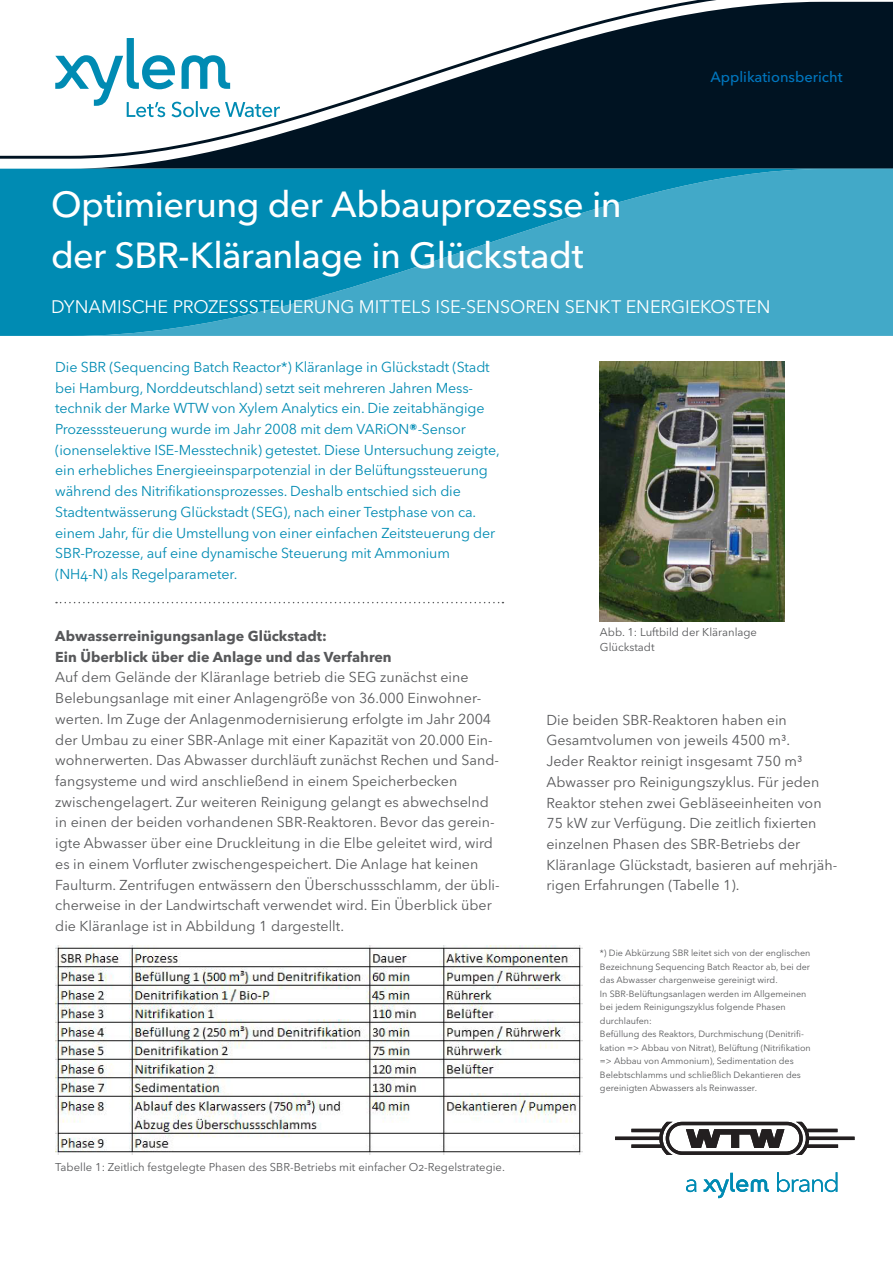
<style>
.page{position:relative;width:893px;height:1263px;background:#fff}
.page>*{position:absolute;margin:0;border:0;box-sizing:border-box;transform-origin:0 0}
.CS_Headline{font:500 36px/51px "Avenir Next LT Pro";letter-spacing:-.02em;color:#fff}
.CS_Subhead{font:18px "Avenir Next LT Pro";letter-spacing:-.005em;color:#fff}
.Body_text{font:500 14.7px "Avenir Next LT Pro";color:#0076be}
.Body_text-2{font:14.25px/20.7px "Avenir Next LT Pro";color:#57585a}
.Body_text-3{font:14.25px/20.7px "Avenir Next LT Pro";letter-spacing:-.01em;color:#008bb3}
.Body_text-4{font:700 14.25px "Avenir Next LT Pro";color:#57585a}
.small_body_text{font:11.25px/15px "Avenir Next LT Pro";color:#57585a}
.Body_text-5{font:9px/13.5px "Avenir Next LT Pro";color:#57585a}
.s1{font-weight:700}
</style>
<div class="page">
<svg style="left:70px;top:160px;width:823px;height:9px;background:#192e3d"></svg>
<svg style="left:0;top:169px;width:893px;height:167px;background:#2099bd"></svg>
<svg style="left:0;top:0;width:893px;height:160px"></svg>
<svg style="left:55px;top:38px;width:225px;height:79px"></svg>
<img style="left:600px;top:362px;width:184px;height:259px">
<svg style="left:615px;top:1122px;width:239px;height:33px"></svg>
<svg style="left:686px;top:1179px;width:10px;height:13px"></svg>
<svg style="left:777px;top:1172px;width:60px;height:20px"></svg>
<svg style="left:704px;top:1173px;width:65px;height:25px"></svg>
<img style="left:55px;top:945px;width:527px;height:210px">
<svg style="left:56px;top:602px;width:447px;height:1px"></svg>
<p class="Body_text" style="left:710px;top:68px;width:134px">Applikationsbericht</p>
<p class="CS_Headline" style="left:51px;top:179px;width:572px">Optimierung der Abbauprozesse in der SBR-Kläranlage in Glückstadt</p>
<p class="CS_Subhead" style="left:51px;top:296px;width:721px">DYNAMISCHE PROZESSSTEUERUNG MITTELS ISE-SENSOREN SENKT ENERGIEKOSTEN</p>
<p class="Body_text-3" style="left:55px;top:357px;width:436px">Die SBR (Sequencing Batch Reactor*) Kläranlage in Glückstadt (Stadt</p>
<p class="Body_text-3" style="left:55px;top:377px;width:431px">bei Hamburg, Norddeutschland) setzt seit mehreren Jahren Mess&shy;technik der Marke WTW von Xylem Analytics ein. Die zeitabhängige<br>Prozesssteuerung wurde im Jahr 2008 mit dem VARiON<span class="s1">®</span>-Sensor</p>
<p class="Body_text-3" style="left:55px;top:439px;width:446px">(ionenselektive ISE-Messtechnik) getestet. Diese Untersuchung zeigte,</p>
<p class="Body_text-3" style="left:55px;top:460px;width:442px">ein erhebliches Energieeinsparpotenzial in der Belüftungssteuerung während des Nitrifikationsprozesses. Deshalb entschied sich die Stadtentwässerung Glückstadt (SEG), nach einer Testphase von ca. einem Jahr, für die Umstellung von einer einfachen Zeitsteuerung der SBR-Prozesse, auf eine dynamische Steuerung mit Ammonium (NH4-N) als Regelparameter.</p>
<p class="Body_text-4" style="left:55px;top:627px;width:273px">Abwasserreinigungsanlage Glückstadt:</p>
<p class="Body_text-4" style="left:55px;top:648px;width:338px">Ein Überblick über die Anlage und das Verfahren</p>
<p class="Body_text-2" style="left:55px;top:667px;width:415px">Auf dem Gelände der Kläranlage betrieb die SEG zunächst eine</p>
<p class="Body_text-2" style="left:55px;top:688px;width:439px">Belebungsanlage mit einer Anlagengröße von 36.000 Einwohner&shy;werten. Im Zuge der Anlagenmodernisierung erfolgte im Jahr 2004 der Umbau zu einer SBR-Anlage mit einer Kapazität von 20.000 Ein-</p>
<p class="Body_text-2" style="left:55px;top:750px;width:445px">wohnerwerten. Das Abwasser durchläuft zunächst Rechen und Sand-</p>
<p class="Body_text-2" style="left:55px;top:771px;width:446px">fangsysteme und wird anschließend in einem Speicherbecken zwischengelagert. Zur weiteren Reinigung gelangt es abwechselnd in einen der beiden vorhandenen SBR-Reaktoren. Bevor das gerein&shy;igte Abwasser über eine Druckleitung in die Elbe geleitet wird, wird es in einem Vorfluter zwischengespeichert. Die Anlage hat keinen Faulturm. Zentrifugen entwässern den Überschussschlamm, der übli&shy;cherweise in der Landwirtschaft verwendet wird. Ein Überblick über die Kläranlage ist in Abbildung 1 dargestellt.</p>
<p class="small_body_text" style="left:55px;top:1159px;width:451px">Tabelle 1: Zeitlich festgelegte Phasen des SBR-Betriebs mit einfacher O2-Regelstrategie.</p>
<p class="small_body_text" style="left:600px;top:625px;width:159px">Abb. 1: Luftbild der Kläranlage<br>Glückstadt</p>
<p class="Body_text-2" style="left:546px;top:709px;width:277px">Die beiden SBR-Reaktoren haben ein Gesamtvolumen von jeweils 4500 m³.<br>Jeder Reaktor reinigt insgesamt 750 m³<br>Abwasser pro Reinigungszyklus. Für jeden Reaktor stehen zwei Gebläseeinheiten von 75 kW zur Verfügung. Die zeitlich fixierten</p>
<p class="Body_text-2" style="left:546px;top:834px;width:292px">einzelnen Phasen des SBR-Betriebs der<br>Kläranlage Glückstadt, basieren auf mehrjäh&shy;rigen Erfahrungen (Tabelle 1).</p>
<p class="Body_text-5" style="left:600px;top:946px;width:212px">*) Die Abkürzung SBR leitet sich von der englischen<br>Bezeichnung Sequencing Batch Reactor ab, bei der</p>
<p class="Body_text-5" style="left:600px;top:973px;width:212px">das Abwasser chargenweise gereinigt wird.<br>In SBR-Belüftungsanlagen werden im Allgemeinen bei jedem Reinigungszyklus folgende Phasen durchlaufen:<br>Befüllung des Reaktors, Durchmischung (Denitrifi&shy;kation =&gt; Abbau von Nitrat), Belüftung (Nitrifikation =&gt; Abbau von Ammonium), Sedimentation des Belebtschlamms und schließlich Dekantieren des gereinigten Abwassers als Reinwasser.</p>
</div>
